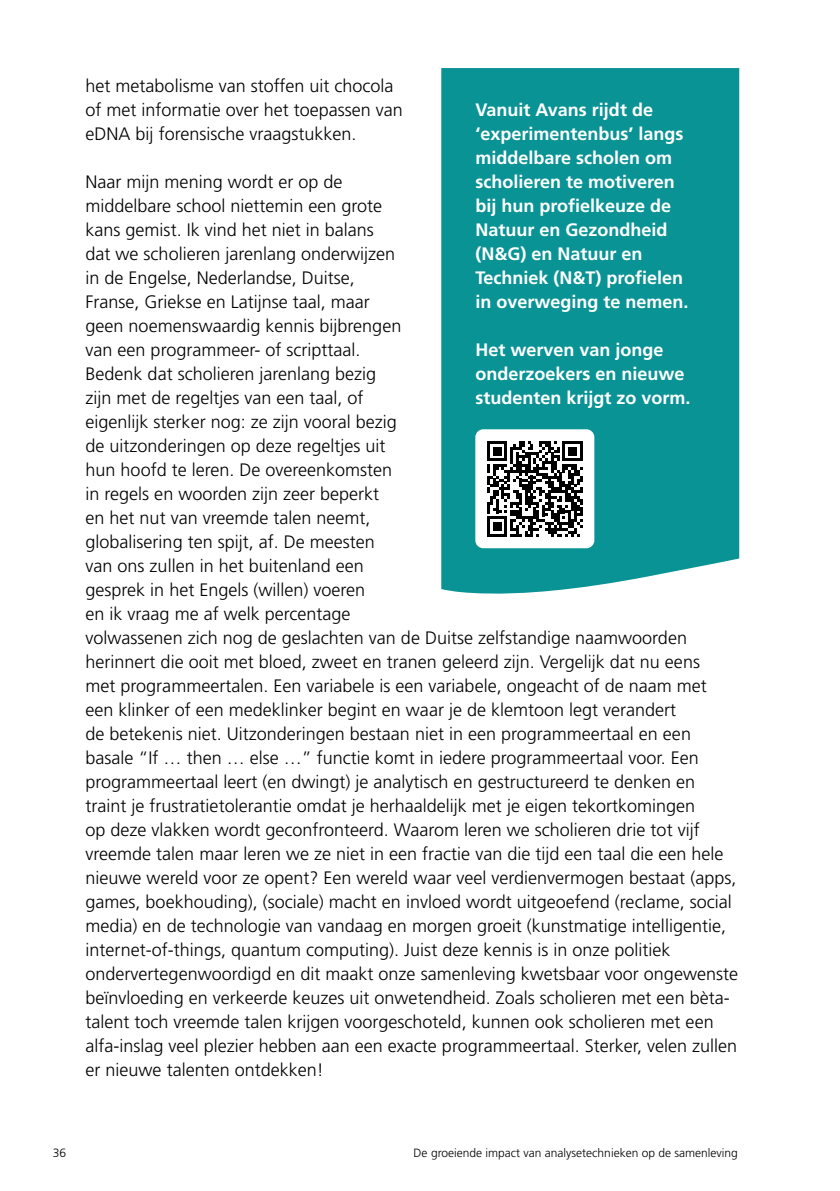
<style>
.page{position:relative;width:840px;height:1191px;background:#fff}
.page>*{position:absolute;margin:0;border:0;box-sizing:border-box;transform-origin:0 0}
.t1{font:300 18px/24px "Frutiger LT Std";color:#000}
.t2{font:700 18px/24px "Frutiger LT Std";color:#fff}
.t3{font:300 12px "Frutiger LT Std";color:#000}
</style>
<div class="page">
<div style="left:441px;top:68px;width:297px;height:526px;background:#0a9395"></div>
<div style="left:475px;top:429px;width:119px;height:119px;background:#fff;border-radius:8px"></div>
<svg style="left:487px;top:441px;width:95px;height:95px"></svg>
<p class="t1" style="left:85px;top:74px;width:319px">het metabolisme van stoffen uit chocola of met informatie over het toepassen van eDNA bij forensische vraagstukken.</p>
<p class="t1" style="left:85px;top:170px;width:653px">Naar mijn mening wordt er op de<br>middelbare school niettemin een grote<br>kans gemist. Ik vind het niet in balans<br>dat we scholieren jarenlang onderwijzen<br>in de Engelse, Nederlandse, Duitse,<br>Franse, Griekse en Latijnse taal, maar<br>geen noemenswaardig kennis bijbrengen<br>van een programmeer- of scripttaal.<br>Bedenk dat scholieren jarenlang bezig<br>zijn met de regeltjes van een taal, of<br>eigenlijk sterker nog: ze zijn vooral bezig<br>de uitzonderingen op deze regeltjes uit<br>hun hoofd te leren. De overeenkomsten<br>in regels en woorden zijn zeer beperkt<br>en het nut van vreemde talen neemt,<br>globalisering ten spijt, af. De meesten<br>van ons zullen in het buitenland een<br>gesprek in het Engels (willen) voeren<br>en ik vraag me af welk percentage<br>volwassenen zich nog de geslachten van de Duitse zelfstandige naamwoorden herinnert die ooit met bloed, zweet en tranen geleerd zijn. Vergelijk dat nu eens<br>met programmeertalen. Een variabele is een variabele, ongeacht of de naam met een klinker of een medeklinker begint en waar je de klemtoon legt verandert<br>de betekenis niet. Uitzonderingen bestaan niet in een programmeertaal en een basale “If … then … else …” functie komt in iedere programmeertaal voor. Een programmeertaal leert (en dwingt) je analytisch en gestructureerd te denken en traint je frustratietolerantie omdat je herhaaldelijk met je eigen tekortkomingen<br>op deze vlakken wordt geconfronteerd. Waarom leren we scholieren drie tot vijf vreemde talen maar leren we ze niet in een fractie van die tijd een taal die een hele nieuwe wereld voor ze opent? Een wereld waar veel verdienvermogen bestaat (apps, games, boekhouding), (sociale) macht en invloed wordt uitgeoefend (reclame, social media) en de technologie van vandaag en morgen groeit (kunstmatige intelligentie, internet-of-things, quantum computing). Juist deze kennis is in onze politiek ondervertegenwoordigd en dit maakt onze samenleving kwetsbaar voor ongewenste beïnvloeding en verkeerde keuzes uit onwetendheid. Zoals scholieren met een bèta&shy;talent toch vreemde talen krijgen voorgeschoteld, kunnen ook scholieren met een alfa-inslag veel plezier hebben aan een exacte programmeertaal. Sterker, velen zullen er nieuwe talenten ontdekken!</p>
<p class="t2" style="left:475px;top:98px;width:215px">Vanuit Avans rijdt de ‘experimentenbus’ langs middelbare scholen om scholieren te motiveren bij hun profielkeuze de<br>Natuur en Gezondheid (N&amp;G) en Natuur en<br>Techniek (N&amp;T) profielen in overweging te nemen.</p>
<p class="t2" style="left:475px;top:338px;width:217px">Het werven van jonge onderzoekers en nieuwe studenten krijgt zo vorm.</p>
<p class="t3" style="left:53px;top:1146px;width:15px">36</p>
<p class="t3" style="left:413px;top:1146px;width:325px">De groeiende impact van analysetechnieken op de samenleving</p>
</div>
